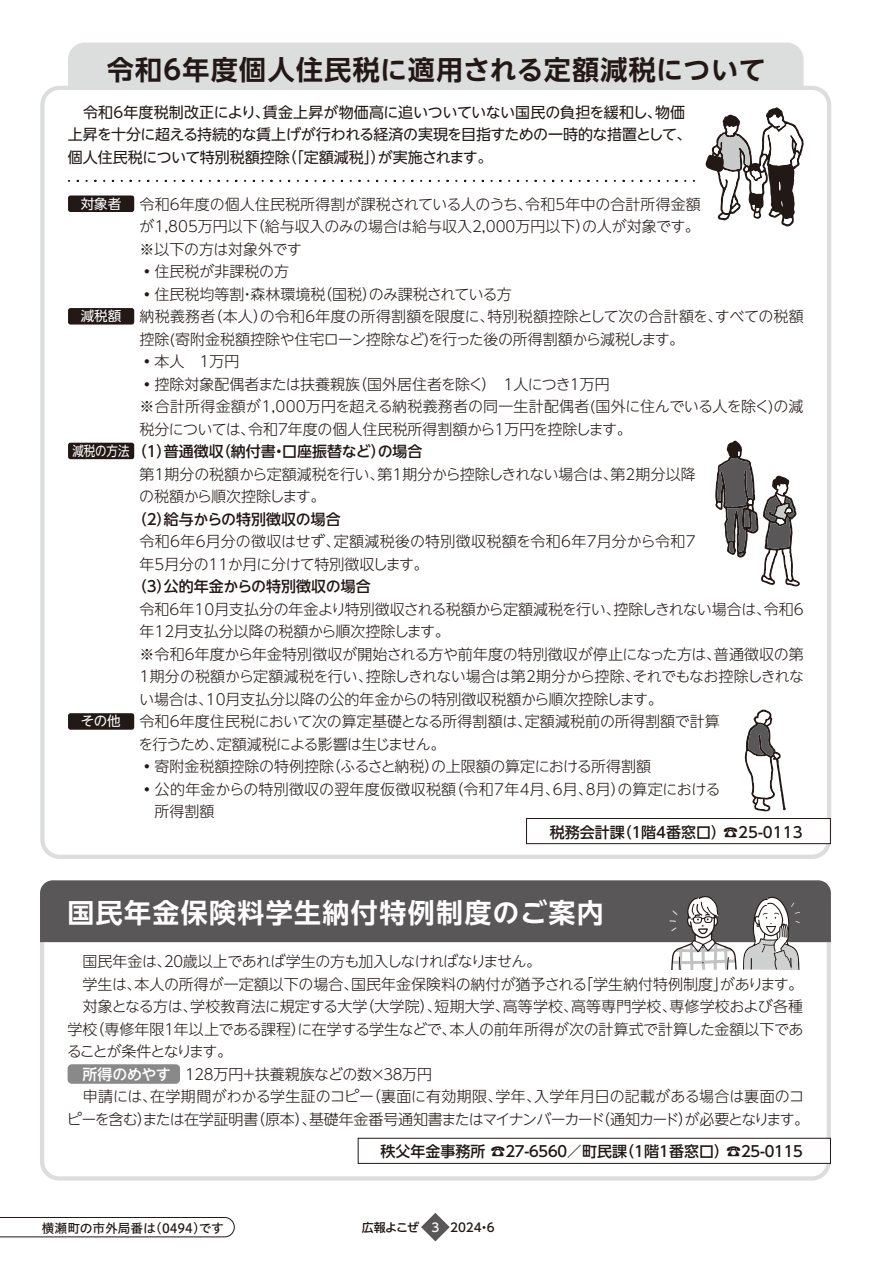
<style>
.page{position:relative;width:893px;height:1263px;background:#fff}
.page>*{position:absolute;margin:0;border:0;box-sizing:border-box;transform-origin:0 0}
.t1{font:700 27px "UD Shin Go NT Pro De";letter-spacing:.05em;color:#221815}
.t2{font:700 27px "UD Shin Go NT Pro De";letter-spacing:.05em;color:#fff}
.t3{font:300 15px/22.5px "UD Shin Go NT Pro";color:#221815}
.t4{font:15px/22.5px "UD Shin Go NT Pro";letter-spacing:-.01em;color:#221815}
.t5{font:500 15px "UD Shin Go NT Pro";color:#221815}
.t6{font:300 15px "UD Shin Go NT Pro";letter-spacing:-.065em;color:#221815}
.t7{font:300 15px "UD Shin Go NT Pro";letter-spacing:.02em;color:#221815}
.t8{font:300 15px "UD Shin Go NT Pro";letter-spacing:-.045em;color:#221815}
.t9{font:300 15px "UD Shin Go NT Pro";letter-spacing:-.035em;color:#221815}
.t10{font:300 15px "UD Shin Go NT Pro";letter-spacing:-.055em;color:#221815}
.t11{font:300 15px "UD Shin Go NT Pro";letter-spacing:-.11em;color:#221815}
.t12{font:13.5px "UD Shin Go NT Pro";color:#fff}
.t13{font:13.5px "UD Shin Go NT Pro";color:#fff;scale:.85 1}
.t14{font:12.75px "Hiragino UD Sans Std W5";letter-spacing:-.005em;color:#221815}
.t15{font:500 12px "UD Shin Go NT Pro";color:#221815}
.s1{font-weight:500;color:#fff}
.s2{color:#fff}
</style>
<div class="page">
<svg style="left:0;top:1217px;width:235px;height:20px"></svg>
<svg style="left:421px;top:1213px;width:29px;height:28px"></svg>
<div style="left:68px;top:1064px;width:112px;height:20px;background:#898989;border-radius:4px"></div>
<div style="left:68px;top:43px;width:736px;height:114px;background:#dcdddd;border-radius:17px"></div>
<div style="left:42px;top:88px;width:787px;height:769px;background:#fff;border-radius:17px"></div>
<div style="left:40px;top:86px;width:791px;height:773px;border:4px solid #dcdddd;border-radius:17px"></div>
<div style="left:526px;top:818px;width:305px;height:26px;background:#fff;border:1px solid #221815"></div>
<svg style="left:68px;top:180px;width:626px;height:2px"></svg>
<div style="left:40px;top:881px;width:791px;height:299px;border:4px solid #dcdddd;border-radius:17px"></div>
<div style="left:40px;top:880px;width:791px;height:62px;background:#595757"></div>
<div style="left:358px;top:1138px;width:473px;height:26px;background:#fff;border:1px solid #221815"></div>
<div style="left:68px;top:195px;width:66px;height:17px;background:#221815;border-radius:3px"></div>
<div style="left:68px;top:713px;width:66px;height:17px;background:#221815;border-radius:3px"></div>
<div style="left:68px;top:443px;width:66px;height:16px;background:#221815;border-radius:3px"></div>
<div style="left:68px;top:308px;width:66px;height:17px;background:#221815;border-radius:3px"></div>
<svg style="left:705px;top:107px;width:99px;height:120px"></svg>
<svg style="left:715px;top:440px;width:85px;height:147px"></svg>
<svg style="left:744px;top:709px;width:42px;height:103px"></svg>
<svg style="left:743px;top:897px;width:57px;height:73px"></svg>
<svg style="left:669px;top:896px;width:68px;height:73px"></svg>
<h1 class="t1" style="left:107px;top:47px;width:660px">令和6年度個人住民税に適用される定額減税について</h1>
<p class="t4" style="left:68px;top:100px;width:625px">　令和6年度税制改正により、賃金上昇が物価高に追いついていない国民の負担を緩和し、物価上昇を十分に超える持続的な賃上げが行われる経済の実現を目指すための一時的な措置として、個人住民税について特別税額控除（「定額減税」）が実施されます。</p>
<p class="t12" style="left:81px;top:193px;width:42px">対象者</p>
<p class="t12" style="left:81px;top:305px;width:42px">減税額</p>
<p class="t13" style="left:72px;top:440px;width:69px">減税の方法</p>
<p class="t12" style="left:81px;top:710px;width:41px">その他</p>
<p class="t3" style="left:139px;top:192px;width:666px">令和6年度の個人住民税所得割が課税されている人のうち、令和5年中の合計所得金額<br>が1,805万円以下（給与収入のみの場合は給与収入2,000万円以下）の人が対象です。<br>※以下の方は対象外です<br>・住民税が非課税の方<br>・住民税均等割・森林環境税（国税）のみ課税されている方<br>納税義務者（本人）の令和6年度の所得割額を限度に、特別税額控除として次の合計額を、すべての税額控除(寄附金税額控除や住宅ローン控除など)を行った後の所得割額から減税します。<br>・本人　1万円<br>・控除対象配偶者または扶養親族（国外居住者を除く）　1人につき1万円<br>※合計所得金額が1,000万円を超える納税義務者の同一生計配偶者(国外に住んでいる人を除く)の減税分については、令和7年度の個人住民税所得割額から1万円を控除します。</p>
<p class="t5" style="left:132px;top:439px;width:292px">（1）普通徴収（納付書・口座振替など）の場合</p>
<p class="t3" style="left:139px;top:462px;width:558px">第1期分の税額から定額減税を行い、第1期分から控除しきれない場合は、第2期分以降の税額から順次控除します。</p>
<p class="t5" style="left:132px;top:507px;width:210px">（2）給与からの特別徴収の場合</p>
<p class="t3" style="left:140px;top:530px;width:558px">令和6年6月分の徴収はせず、定額減税後の特別徴収税額を令和6年7月分から令和7年5月分の11か月に分けて特別徴収します。</p>
<p class="t5" style="left:132px;top:574px;width:240px">（3）公的年金からの特別徴収の場合</p>
<p class="t3" style="left:140px;top:597px;width:666px">令和6年10月支払分の年金より特別徴収される税額から定額減税を行い、控除しきれない場合は、令和6</p>
<p class="t3" style="left:140px;top:620px;width:312px">年12月支払分以降の税額から順次控除します。</p>
<p class="t3" style="left:140px;top:642px;width:666px">※令和6年度から年金特別徴収が開始される方や前年度の特別徴収が停止になった方は、普通徴収の第</p>
<p class="t3" style="left:140px;top:665px;width:666px">1期分の税額から定額減税を行い、控除しきれない場合は第2期分から控除、それでもなお控除しきれな</p>
<p class="t3" style="left:139px;top:687px;width:525px">い場合は、10月支払分以降の公的年金からの特別徴収税額から順次控除します。</p>
<p class="t3" style="left:140px;top:710px;width:582px">令和6年度住民税において次の算定基礎となる所得割額は、定額減税前の所得割額で計算</p>
<p class="t10" style="left:139px;top:732px;width:309px">を行うため、定額減税による影響は生じません。</p>
<p class="t3" style="left:140px;top:755px;width:513px">・寄附金税額控除の特例控除（ふるさと納税）の上限額の算定における所得割額</p>
<p class="t7" style="left:140px;top:777px;width:582px">・公的年金からの特別徴収の翌年度仮徴収税額（令和7年4月、6月、8月）の算定における</p>
<p class="t3" style="left:155px;top:800px;width:61px">所得割額</p>
<p class="t5" style="left:550px;top:820px;width:254px">税務会計課（１階4番窓口）☎25-0113</p>
<h1 class="t2" style="left:67px;top:891px;width:538px">国民年金保険料学生納付特例制度のご案内</h1>
<p class="t8" style="left:68px;top:949px;width:475px">　国民年金は、２０歳以上であれば学生の方も加入しなければなりません。</p>
<p class="t3" style="left:68px;top:972px;width:737px">　学生は、本人の所得が一定額以下の場合、国民年金保険料の納付が猶予される「学生納付特例制度」があります。</p>
<p class="t3" style="left:68px;top:995px;width:737px">　対象となる方は、学校教育法に規定する大学（大学院）、短期大学、高等学校、高等専門学校、専修学校および各種</p>
<p class="t3" style="left:68px;top:1017px;width:737px">学校（専修年限１年以上である課程）に在学する学生などで、本人の前年所得が次の計算式で計算した金額以下であ</p>
<p class="t11" style="left:67px;top:1039px;width:167px">ることが条件となります。</p>
<p class="t9" style="left:83px;top:1062px;width:351px"><span class="s1">所得のめやす</span>　１２８万円＋扶養親族などの数×３８万円</p>
<p class="t3" style="left:68px;top:1085px;width:738px">　申請には、在学期間がわかる学生証のコピー（裏面に有効期限、学年、入学年月日の記載がある場合は裏面のコ</p>
<p class="t6" style="left:67px;top:1107px;width:744px">ピーを含む）または在学証明書（原本）、基礎年金番号通知書またはマイナンバーカード（通知カード）が必要となります。</p>
<p class="t5" style="left:381px;top:1139px;width:426px">秩父年金事務所 ☎２７-６５６０／町民課（1階1番窓口）☎２５-０１１５</p>
<p class="t14" style="left:42px;top:1218px;width:184px">横瀬町の市外局番は(0494)です</p>
<p class="t15" style="left:362px;top:1217px;width:135px">広報よこぜ <span class="s2">3</span> 2024・6</p>
</div>
